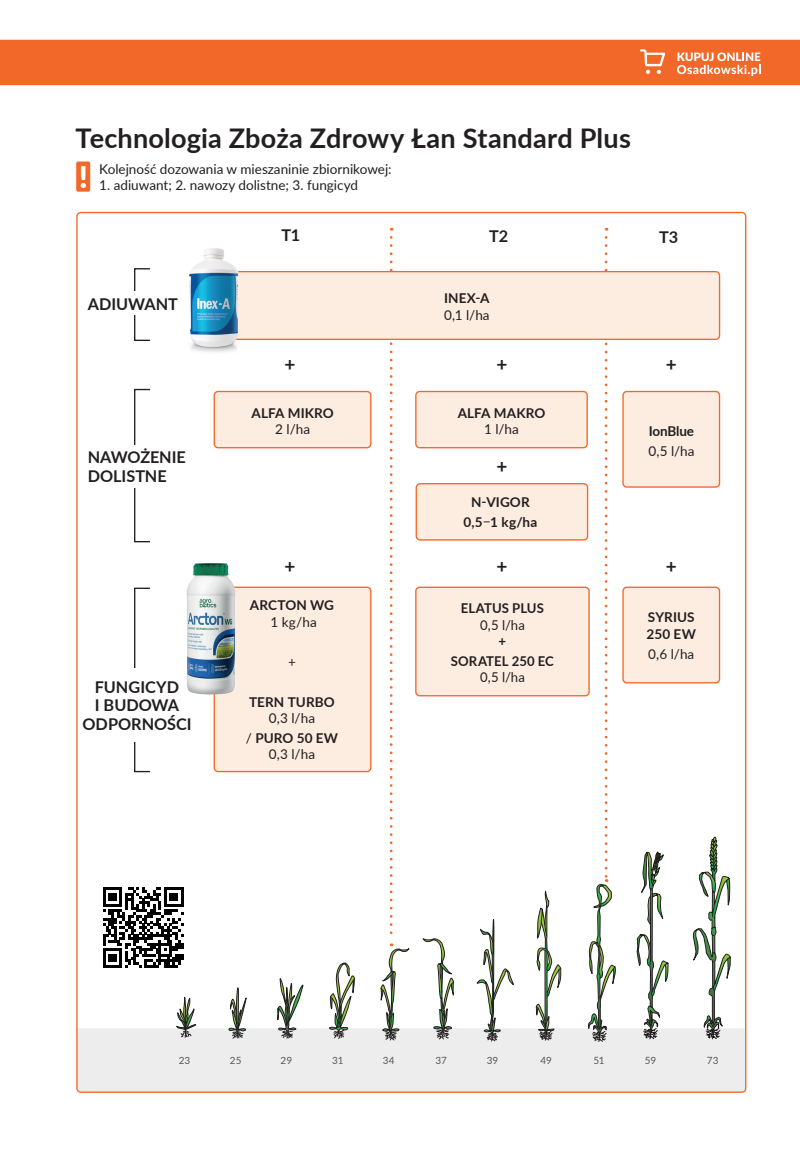
<style>
.page{position:relative;width:800px;height:1150px;background:#fff}
.page>*{position:absolute;margin:0;border:0;box-sizing:border-box;transform-origin:0 0}
.t1{font:700 27.05px "Lato";letter-spacing:.005em;color:#231f20}
.t2{font:700 18.95px "Lato";color:#231f20}
.t3{font:700 16.25px/18.9px "Lato";color:#231f20;text-align:center}
.t4{font:13.55px/20.1px "Lato";color:#231f20;text-align:center}
.t5{font:700 13.55px/20.1px "Lato";letter-spacing:.005em;color:#231f20;text-align:center}
.t6{font:700 13.55px "Lato";letter-spacing:-.015em;color:#231f20}
.t7{font:9.95px "Lato";color:#57585a}
.s1{font-weight:400;font-size:14.9px}
.s2{font-weight:700}
</style>
<div class="page">
<div style="left:0;top:40px;width:800px;height:45px;background:#f26828"></div>
<div style="left:134px;top:389px;width:17px;height:153px;border:1px solid #231f20"></div>
<div style="left:134px;top:588px;width:17px;height:184px;border:1px solid #231f20"></div>
<div style="left:134px;top:268px;width:17px;height:73px;border:1px solid #231f20"></div>
<div style="left:88px;top:292px;width:106px;height:23px;background:#fff"></div>
<div style="left:79px;top:668px;width:116px;height:73px;background:#fff"></div>
<div style="left:88px;top:445px;width:101px;height:43px;background:#fff"></div>
<div style="left:214px;top:587px;width:157px;height:185px;background:#fdede1;border-radius:4px"></div>
<div style="left:214px;top:587px;width:157px;height:185px;border:1px solid #f26828;border-radius:4px"></div>
<div style="left:416px;top:392px;width:171px;height:56px;background:#fdede1;border-radius:4px"></div>
<div style="left:415px;top:391px;width:173px;height:57px;border:1px solid #f26828;border-radius:4px"></div>
<div style="left:214px;top:392px;width:157px;height:56px;background:#fdede1;border-radius:4px"></div>
<div style="left:214px;top:391px;width:157px;height:57px;border:1px solid #f26828;border-radius:4px"></div>
<div style="left:416px;top:484px;width:172px;height:56px;background:#fdede1;border-radius:4px"></div>
<div style="left:416px;top:483px;width:172px;height:58px;border:1px solid #f26828;border-radius:4px"></div>
<div style="left:214px;top:272px;width:506px;height:67px;background:#fdede1;border-radius:4px"></div>
<div style="left:214px;top:271px;width:506px;height:69px;border:1px solid #f26828;border-radius:4px"></div>
<div style="left:78px;top:1028px;width:668px;height:65px;background:#ededed"></div>
<svg style="left:176px;top:997px;width:22px;height:41px"></svg>
<svg style="left:228px;top:987px;width:19px;height:52px"></svg>
<svg style="left:277px;top:978px;width:27px;height:61px"></svg>
<svg style="left:329px;top:962px;width:26px;height:77px"></svg>
<svg style="left:380px;top:237px;width:30px;height:804px"></svg>
<svg style="left:476px;top:919px;width:38px;height:124px"></svg>
<svg style="left:535px;top:891px;width:27px;height:151px"></svg>
<svg style="left:588px;top:237px;width:27px;height:806px"></svg>
<svg style="left:635px;top:851px;width:34px;height:232px"></svg>
<svg style="left:693px;top:837px;width:38px;height:202px"></svg>
<svg style="left:421px;top:938px;width:34px;height:102px"></svg>
<div style="left:416px;top:587px;width:173px;height:109px;background:#fdede1;border-radius:4px"></div>
<div style="left:415px;top:587px;width:175px;height:109px;border:1px solid #f26828;border-radius:4px"></div>
<div style="left:623px;top:392px;width:97px;height:95px;background:#fdede1;border-radius:4px"></div>
<div style="left:622px;top:391px;width:98px;height:97px;border:1px solid #f26828;border-radius:4px"></div>
<div style="left:623px;top:587px;width:97px;height:96px;background:#fdede1;border-radius:4px"></div>
<div style="left:622px;top:587px;width:98px;height:96px;border:1px solid #f26828;border-radius:4px"></div>
<img style="left:189px;top:248px;width:57px;height:104px">
<img style="left:186px;top:563px;width:74px;height:138px">
<div style="left:76px;top:162px;width:14px;height:30px;background:#f26828;border-radius:2px"></div>
<svg style="left:103px;top:887px;width:80px;height:81px"></svg>
<h1 class="t1" style="left:76px;top:119px;width:557px">Technologia Zboża Zdrowy Łan Standard Plus</h1>
<p class="t4" style="left:99px;top:159px;width:294px">Kolejność dozowania w mieszaninie zbiornikowej:</p>
<p class="t4" style="left:99px;top:175px;width:260px">1. adiuwant; 2. nawozy dolistne; 3. fungicyd</p>
<p class="t3" style="left:88px;top:294px;width:92px">ADIUWANT</p>
<p class="t3" style="left:88px;top:447px;width:100px;text-align:left">NAWOŻENIE<br>DOLISTNE</p>
<p class="t3" style="left:82px;top:676px;width:110px">FUNGICYD<br>I BUDOWA<br>ODPORNOŚCI</p>
<p class="t3" style="left:282px;top:225px;width:20px">T1</p>
<p class="t3" style="left:489px;top:226px;width:21px">T2</p>
<p class="t3" style="left:659px;top:227px;width:21px">T3</p>
<p class="t5" style="left:444px;top:288px;width:47px">INEX-A</p>
<p class="t4" style="left:444px;top:304px;width:47px">0,1 l/ha</p>
<h2 class="t2" style="left:284px;top:350px;width:12px">+</h2>
<h2 class="t2" style="left:496px;top:350px;width:12px">+</h2>
<h2 class="t2" style="left:666px;top:350px;width:12px">+</h2>
<p class="t5" style="left:252px;top:403px;width:84px">ALFA MIKRO</p>
<p class="t4" style="left:275px;top:419px;width:36px">2 l/ha</p>
<p class="t5" style="left:458px;top:402px;width:89px">ALFA MAKRO</p>
<p class="t4" style="left:484px;top:418px;width:36px">1 l/ha</p>
<p class="t6" style="left:649px;top:421px;width:47px">IonBlue</p>
<p class="t4" style="left:648px;top:440px;width:48px">0,5 l/ha</p>
<h2 class="t2" style="left:496px;top:452px;width:12px">+</h2>
<p class="t5" style="left:463px;top:492px;width:75px">N-VIGOR<br>0,5<span class="s1">–</span>1 kg/ha</p>
<h2 class="t2" style="left:284px;top:552px;width:12px">+</h2>
<h2 class="t2" style="left:496px;top:552px;width:12px">+</h2>
<h2 class="t2" style="left:666px;top:552px;width:12px">+</h2>
<p class="t5" style="left:250px;top:595px;width:86px">ARCTON WG</p>
<p class="t4" style="left:270px;top:611px;width:48px">1 kg/ha</p>
<p class="t4" style="left:288px;top:651px;width:9px">+</p>
<p class="t5" style="left:249px;top:691px;width:87px">TERN TURBO</p>
<p class="t4" style="left:246px;top:708px;width:94px">0,3 l/ha<br>/ <span class="s2">PURO 50 EW</span></p>
<p class="t4" style="left:269px;top:744px;width:48px">0,3 l/ha</p>
<p class="t5" style="left:461px;top:598px;width:84px">ELATUS PLUS</p>
<p class="t4" style="left:480px;top:614px;width:46px">0,5 l/ha</p>
<p class="t5" style="left:451px;top:630px;width:105px">+<br>SORATEL 250 EC</p>
<p class="t4" style="left:480px;top:667px;width:46px">0,5 l/ha</p>
<p class="t5" style="left:647px;top:609px;width:51px;line-height:16.2px;text-align:left">SYRIUS<br>250 EW</p>
<p class="t4" style="left:648px;top:643px;width:48px">0,6 l/ha</p>
<p class="t7" style="left:179px;top:1053px;width:13px">23</p>
<p class="t7" style="left:230px;top:1053px;width:13px">25</p>
<p class="t7" style="left:281px;top:1053px;width:13px">29</p>
<p class="t7" style="left:332px;top:1053px;width:13px">31</p>
<p class="t7" style="left:383px;top:1053px;width:13px">34</p>
<p class="t7" style="left:436px;top:1053px;width:13px">37</p>
<p class="t7" style="left:487px;top:1053px;width:13px">39</p>
<p class="t7" style="left:541px;top:1053px;width:13px">49</p>
<p class="t7" style="left:594px;top:1053px;width:13px">51</p>
<p class="t7" style="left:645px;top:1053px;width:13px">59</p>
<p class="t7" style="left:707px;top:1053px;width:13px">73</p>
</div>
